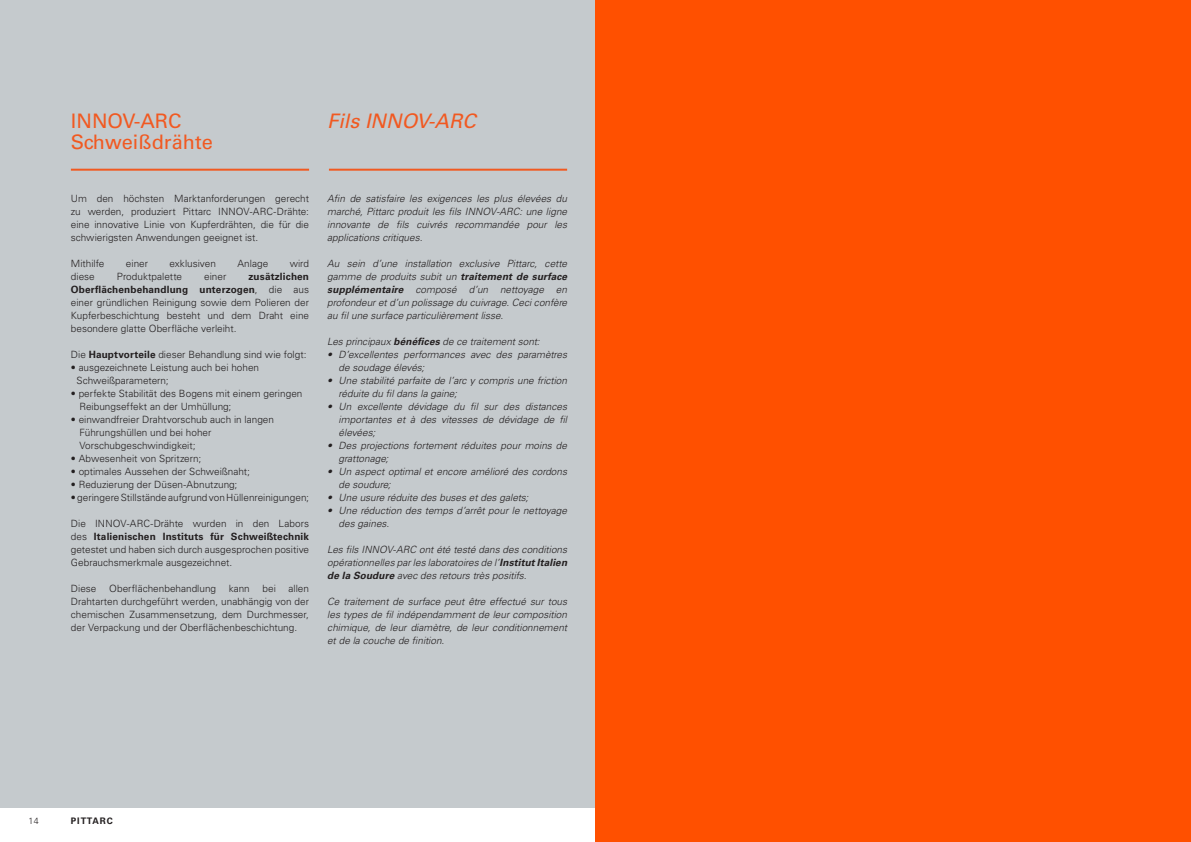
<style>
.page{position:relative;width:1191px;height:842px;background:#fff}
.page>*{position:absolute;margin:0;border:0;box-sizing:border-box;transform-origin:0 0}
.t1{font:20px/21px "Univers LT Std";color:#f15921}
.t2{font:italic 20px "Univers LT Std";color:#f15921}
.t3{font:300 10px/13px "Univers LT Std";color:#231f20;text-align:justify}
.t4{font:italic 300 10px/13px "Univers LT Std";color:#231f20;text-align:justify}
.t5{font:700 9px "Univers LT Std";letter-spacing:.095em;color:#231f20}
.t6{font:300 9px "Univers LT Std";color:#231f20}
.s1{font-weight:700}
</style>
<div class="page">
<div style="left:0;top:0;width:595px;height:808px;background:#c5cacd"></div>
<hr style="left:329px;top:169px;width:238px;height:2px;background:#f15921">
<hr style="left:71px;top:169px;width:238px;height:2px;background:#f15921">
<div style="left:595px;top:0;width:596px;height:842px;background:#ff5000"></div>
<h1 class="t1" style="left:71px;top:110px;width:143px">INNOV-ARC<br>Schweißdrähte</h1>
<h1 class="t2" style="left:327px;top:109px;width:150px">Fils INNOV-ARC</h1>
<p class="t3" style="left:71px;top:192px;width:240px">Um den höchsten Marktanforderungen gerecht zu werden, produziert Pittarc INNOV-ARC-Drähte: eine innovative Linie von Kupferdrähten, die für die schwierigsten Anwendungen geeignet ist.</p>
<p class="t3" style="left:71px;top:257px;width:35px">Mithilfe</p>
<p class="t3" style="left:126px;top:257px;width:24px">einer</p>
<p class="t3" style="left:170px;top:257px;width:48px">exklusiven</p>
<p class="t3" style="left:237px;top:257px;width:32px">Anlage</p>
<p class="t3" style="left:290px;top:257px;width:21px">wird</p>
<p class="t3" style="left:71px;top:270px;width:25px">diese</p>
<p class="t3" style="left:117px;top:270px;width:67px">Produktpalette</p>
<p class="t3" style="left:204px;top:270px;width:24px">einer</p>
<p class="t3" style="left:71px;top:270px;width:240px;text-indent:178px"><span class="s1">zusätzlichen Oberflächenbehandlung unterzogen</span>, die aus einer gründlichen Reinigung sowie dem Polieren der Kupferbeschichtung besteht und dem Draht eine besondere glatte Oberfläche verleiht.</p>
<p class="t3" style="left:71px;top:348px;width:237px">Die <span class="s1">Hauptvorteile</span> dieser Behandlung sind wie folgt:</p>
<p class="t3" style="left:77px;top:361px;width:184px;text-indent:-6px">• ausgezeichnete Leistung auch bei hohen<br>Schweißparametern;</p>
<p class="t3" style="left:79px;top:387px;width:224px;text-indent:-8px">• perfekte Stabilität des Bogens mit einem geringen<br>Reibungseffekt an der Umhüllung;</p>
<p class="t3" style="left:79px;top:413px;width:196px;text-align:left;text-indent:-8px">• einwandfreier Drahtvorschub auch in langen<br>Führungshüllen und bei hoher<br>Vorschubgeschwindigkeit;</p>
<p class="t3" style="left:71px;top:452px;width:132px">• Abwesenheit von Spritzern;</p>
<p class="t3" style="left:71px;top:465px;width:181px">• optimales Aussehen der Schweißnaht;</p>
<p class="t3" style="left:71px;top:478px;width:168px">• Reduzierung der Düsen-Abnutzung;</p>
<p class="t3" style="left:71px;top:491px;width:240px">• geringere Stillstände aufgrund von Hüllenreinigungen;</p>
<p class="t3" style="left:71px;top:517px;width:240px">Die INNOV-ARC-Drähte wurden in den Labors des <span class="s1">Italienischen Instituts für Schweißtechnik </span>getestet und haben sich durch ausgesprochen positive Gebrauchsmerkmale ausgezeichnet.</p>
<p class="t3" style="left:71px;top:582px;width:27px">Diese</p>
<p class="t3" style="left:109px;top:582px;width:108px">Oberflächenbehandlung</p>
<p class="t3" style="left:229px;top:582px;width:23px">kann</p>
<p class="t3" style="left:262px;top:582px;width:15px">bei</p>
<p class="t3" style="left:71px;top:582px;width:240px;text-indent:218px">allen Drahtarten durchgeführt werden, unabhängig von der chemischen Zusammensetzung, dem Durchmesser, der Verpackung und der Oberflächenbeschichtung.</p>
<p class="t4" style="left:327px;top:192px;width:241px">Afin de satisfaire les exigences les plus élevées du marché, Pittarc produit les fils INNOV-ARC: une ligne innovante de fils cuivrés recommandée pour les applications critiques.</p>
<p class="t4" style="left:327px;top:257px;width:241px">Au sein d’une installation exclusive Pittarc, cette gamme de produits subit un <span class="s1">traitement de surface supplémentaire</span> composé d’un nettoyage en profondeur et d’un polissage du cuivrage. Ceci confère au fil une surface particulièrement lisse.</p>
<p class="t4" style="left:327px;top:335px;width:214px">Les principaux <span class="s1">bénéfices</span> de ce traitement sont:</p>
<p class="t4" style="left:338px;top:348px;width:230px;text-indent:-11px">• D’excellentes performances avec des paramètres de soudage élevés;</p>
<p class="t4" style="left:338px;top:374px;width:230px;text-indent:-11px">• Une stabilité parfaite de l’arc y compris une friction réduite du fil dans la gaine;</p>
<p class="t4" style="left:338px;top:400px;width:230px;text-indent:-11px">• Un excellente dévidage du fil sur des distances importantes et à des vitesses de dévidage de fil élevées;</p>
<p class="t4" style="left:338px;top:439px;width:230px;text-indent:-11px">• Des projections fortement réduites pour moins de grattonage;</p>
<p class="t4" style="left:338px;top:465px;width:230px;text-indent:-11px">• Un aspect optimal et encore amélioré des cordons de soudure;</p>
<p class="t4" style="left:327px;top:491px;width:202px">• Une usure réduite des buses et des galets;</p>
<p class="t4" style="left:338px;top:504px;width:230px;text-indent:-11px">• Une réduction des temps d’arrêt pour le nettoyage des gaines.</p>
<p class="t4" style="left:327px;top:543px;width:241px">Les fils INNOV-ARC ont été testé dans des conditions opérationnelles par les laboratoires de l’<span class="s1">Institut Italien de la Soudure</span> avec des retours très positifs.</p>
<p class="t4" style="left:327px;top:595px;width:241px">Ce traitement de surface peut être effectué sur tous les types de fil indépendamment de leur composition chimique, de leur diamètre, de leur conditionnement et de la couche de finition.</p>
<p class="t6" style="left:28px;top:816px;width:12px">14</p>
<p class="t5" style="left:71px;top:816px;width:43px">PITTARC</p>
</div>
